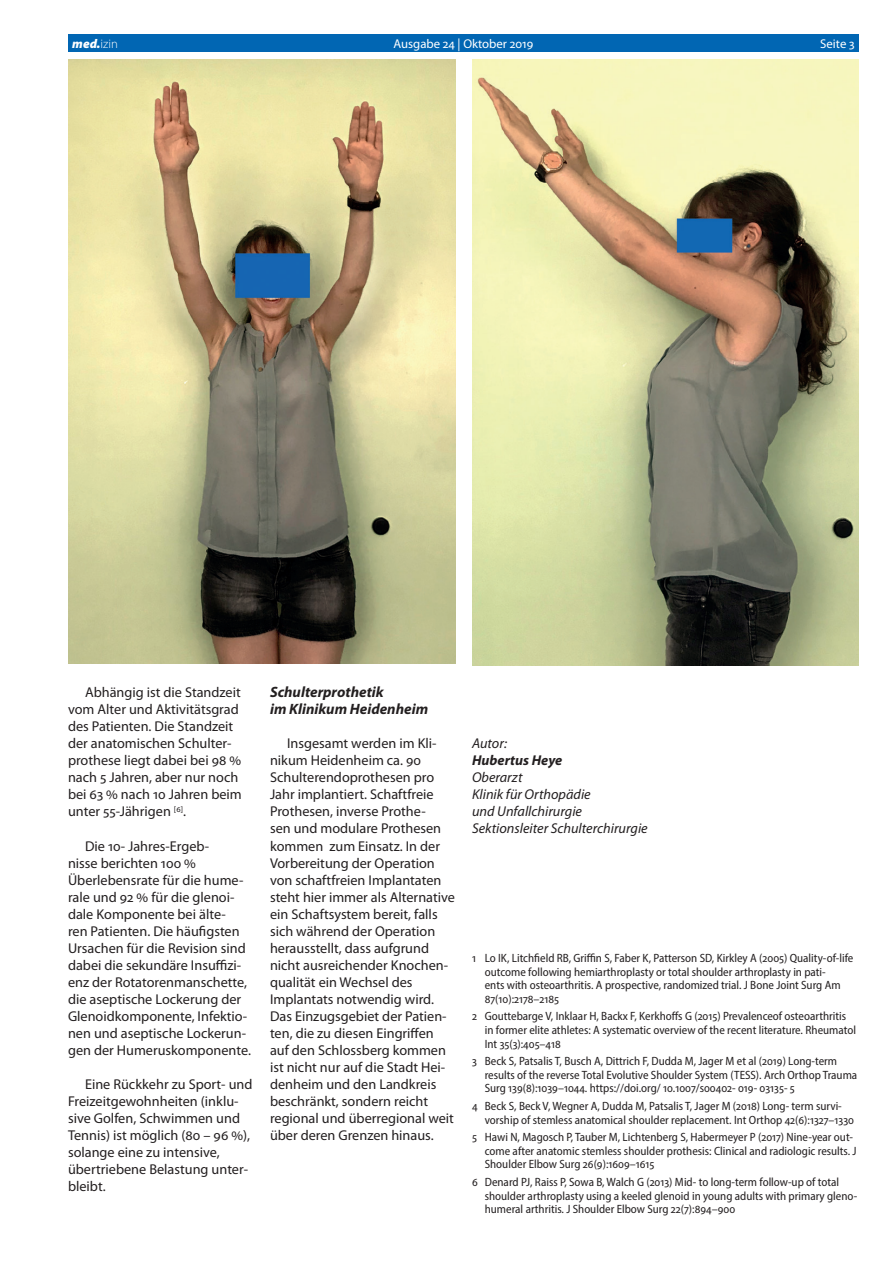
<style>
.page{position:relative;width:893px;height:1263px;background:#fff}
.page>*{position:absolute;margin:0;border:0;box-sizing:border-box;transform-origin:0 0}
.Überschrift_in_Copy{font:italic 700 15px/17px "Myriad Pro";color:#231f20}
.Copy{font:14.25px/17px "Myriad Pro";color:#231f20}
.Autor_Zusatz_ohne_Ei{font:italic 14.25px/17px "Myriad Pro";color:#231f20}
.Autor{font:italic 700 14.25px "Myriad Pro";color:#231f20}
.Autor_Zusatz{font:italic 14.25px "Myriad Pro";color:#231f20}
.t1{font:12.75px "Myriad Pro";color:#fff}
.t2{font:italic 900 12.75px "Myriad Pro";color:#fff}
.Kiteraturhinweise{font:semi-condensed 12px/13.5px "Myriad Pro";color:#231f20}
.s1{font-weight:300;font-style:normal}
</style>
<div class="page">
<img style="left:68px;top:60px;width:387px;height:603px">
<img style="left:472px;top:60px;width:387px;height:605px">
<div style="left:68px;top:34px;width:791px;height:18px;background:#0166b3"></div>
<p class="t2" style="left:72px;top:37px;width:47px">med.<span class="s1">izin</span></p>
<p class="t1" style="left:393px;top:37px;width:142px">Ausgabe 24 | Oktober 2019</p>
<p class="t1" style="left:820px;top:37px;width:36px">Seite 3</p>
<p class="Copy" style="left:68px;top:684px;width:175px;text-indent:17px">Abhängig ist die Standzeit vom Alter und Aktivitätsgrad des Patienten. Die Standzeit der anatomischen Schulter&shy;prothese liegt dabei bei 98 % nach 5 Jahren, aber nur noch bei 63 % nach 10 Jahren beim unter 55-Jährigen <sup>[6]</sup>.</p>
<p class="Copy" style="left:68px;top:837px;width:184px;text-indent:17px">Die 10- Jahres-Ergeb-<br>nisse berichten 100 %<br>Überlebensrate für die hume&shy;rale und 92 % für die glenoi&shy;dale Komponente bei älte-<br>ren Patienten. Die häufigsten<br>Ursachen für die Revision sind dabei die sekundäre Insuffizi&shy;enz der Rotatorenmanschette, die aseptische Lockerung der<br>Glenoidkomponente, Infektio&shy;nen und aseptische Lockerun&shy;gen der Humeruskomponente.</p>
<p class="Copy" style="left:68px;top:1076px;width:186px;text-indent:17px">Eine Rückkehr zu Sport- und<br>Freizeitgewohnheiten (inklu&shy;sive Golfen, Schwimmen und<br>Tennis) ist möglich (80 – 96 %), solange eine zu intensive, übertriebene Belastung unter&shy;bleibt.</p>
<p class="Überschrift_in_Copy" style="left:270px;top:684px;width:160px">Schulterprothetik<br>im Klinikum Heidenheim</p>
<p class="Copy" style="left:270px;top:735px;width:186px;text-indent:17px">Insgesamt werden im Kli&shy;nikum Heidenheim ca. 90<br>Schulterendoprothesen pro<br>Jahr implantiert. Schaftfreie<br>Prothesen, inverse Prothe-<br>sen und modulare Prothesen kommen zum Einsatz. In der<br>Vorbereitung der Operation von schaftfreien Implantaten steht hier immer als Alternative ein Schaftsystem bereit, falls sich während der Operation herausstellt, dass aufgrund nicht ausreichender Knochen&shy;qualität ein Wechsel des<br>Implantats notwendig wird.<br>Das Einzugsgebiet der Patien&shy;ten, die zu diesen Eingriffen auf den Schlossberg kommen ist nicht nur auf die Stadt Hei&shy;denheim und den Landkreis beschränkt, sondern reicht regional und überregional weit über deren Grenzen hinaus.</p>
<p class="Autor_Zusatz" style="left:472px;top:736px;width:37px">Autor:</p>
<p class="Autor" style="left:472px;top:753px;width:92px">Hubertus Heye</p>
<p class="Autor_Zusatz_ohne_Ei" style="left:472px;top:769px;width:52px">Oberarzt</p>
<p class="Autor_Zusatz_ohne_Ei" style="left:472px;top:786px;width:120px">Klinik für Orthopädie und Unfallchirurgie</p>
<p class="Autor_Zusatz_ohne_Ei" style="left:472px;top:820px;width:177px">Sektionsleiter Schulterchirurgie</p>
<p class="Kiteraturhinweise" style="left:485px;top:951px;width:370px;text-indent:-13px">1 Lo IK, Litchfield RB, Griffin S, Faber K, Patterson SD, Kirkley A (2005) Quality-of-life outcome following hemiarthroplasty or total shoulder arthroplasty in pati-<br>ents with osteoarthritis. A prospective, randomized trial. J Bone Joint Surg Am 87(10):2178–2185</p>
<p class="Kiteraturhinweise" style="left:485px;top:1009px;width:373px;text-indent:-13px">2 Gouttebarge V, Inklaar H, Backx F, Kerkhoffs G (2015) Prevalenceof osteoarthritis in former elite athletes: A systematic overview of the recent literature. Rheumatol<br>Int 35(3):405–418</p>
<p class="Kiteraturhinweise" style="left:485px;top:1054px;width:374px;text-indent:-13px">3 Beck S, Patsalis T, Busch A, Dittrich F, Dudda M, Jager M et al (2019) Long-term results of the reverse Total Evolutive Shoulder System (TESS). Arch Orthop Trauma<br>Surg 139(8):1039–1044. https://doi.org/ 10.1007/s00402- 019- 03135- 5</p>
<p class="Kiteraturhinweise" style="left:485px;top:1099px;width:371px;text-indent:-13px">4 Beck S, Beck V, Wegner A, Dudda M, Patsalis T, Jager M (2018) Long- term survi&shy;vorship of stemless anatomical shoulder replacement. Int Orthop 42(6):1327–1330</p>
<p class="Kiteraturhinweise" style="left:485px;top:1130px;width:373px;text-indent:-13px">5 Hawi N, Magosch P, Tauber M, Lichtenberg S, Habermeyer P (2017) Nine-year out&shy;come after anatomic stemless shoulder prothesis: Clinical and radiologic results. J<br>Shoulder Elbow Surg 26(9):1609–1615</p>
<p class="Kiteraturhinweise" style="left:485px;top:1175px;width:374px;text-indent:-13px">6 Denard PJ, Raiss P, Sowa B, Walch G (2013) Mid- to long-term follow-up of total shoulder arthroplasty using a keeled glenoid in young adults with primary gleno&shy;humeral arthritis. J Shoulder Elbow Surg 22(7):894–900</p>
</div>
